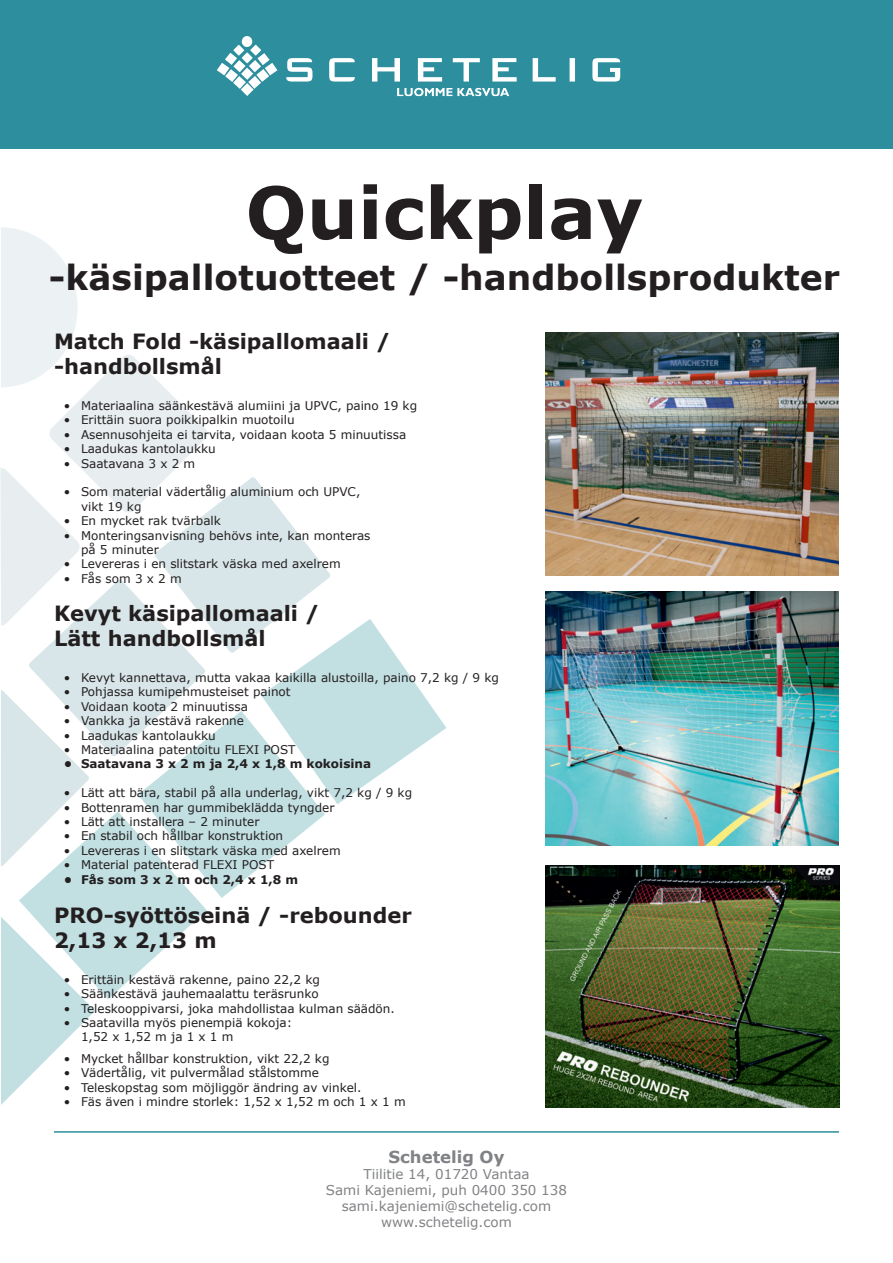
<style>
.page{position:relative;width:893px;height:1263px;background:#fff}
.page>*{position:absolute;margin:0;border:0;box-sizing:border-box;transform-origin:0 0}
.t1{font:700 72px "Verdana";color:#231f20}
.t2{font:700 34.5px "Verdana";color:#231f20}
.t3{font:700 21px "Verdana";color:#231f20}
.t4{font:700 16.5px "Verdana";color:#808285}
.t5{font:13.5px/15.9px "Verdana";color:#808285;text-align:center}
.t6{font:12px/14.4px "Verdana";color:#231f20}
.t7{font:700 12px "Verdana";color:#231f20}
</style>
<div class="page">
<div style="left:0;top:0;width:893px;height:149px;background:#2d8e9d"></div>
<svg style="left:397px;top:88px;width:112px;height:8px"></svg>
<div style="left:242px;top:36px;width:10px;height:11px;background:#fff;border-radius:50%"></div>
<svg style="left:217px;top:45px;width:60px;height:51px"></svg>
<svg style="left:286px;top:58px;width:334px;height:24px"></svg>
<svg style="left:0;top:227px;width:446px;height:878px"></svg>
<hr style="left:54px;top:1131px;width:785px;height:2px;background:#2d8e9d">
<img style="left:545px;top:592px;width:294px;height:253px">
<img style="left:545px;top:333px;width:294px;height:242px">
<img style="left:545px;top:865px;width:295px;height:242px">
<p class="t1" style="left:245px;top:162px;width:399px">Quickplay</p>
<p class="t2" style="left:49px;top:253px;width:793px">-käsipallotuotteet / -handbollsprodukter</p>
<p class="t3" style="left:54px;top:326px;width:338px">Match Fold -käsipallomaali /</p>
<p class="t3" style="left:54px;top:351px;width:170px">-handbollsmål</p>
<p class="t6" style="left:64px;top:398px;width:355px">• Materiaalina säänkestävä alumiini ja UPVC, paino 19 kg</p>
<p class="t6" style="left:64px;top:413px;width:232px">• Erittäin suora poikkipalkin muotoilu</p>
<p class="t6" style="left:64px;top:427px;width:344px">• Asennusohjeita ei tarvita, voidaan koota 5 minuutissa</p>
<p class="t6" style="left:64px;top:441px;width:153px">• Laadukas kantolaukku</p>
<p class="t6" style="left:64px;top:456px;width:133px">• Saatavana 3 x 2 m</p>
<p class="t6" style="left:81px;top:485px;width:281px;text-indent:-17px">• Som material vädertålig aluminium och UPVC, vikt 19 kg</p>
<p class="t6" style="left:64px;top:513px;width:158px">• En mycket rak tvärbalk</p>
<p class="t6" style="left:81px;top:528px;width:291px;text-indent:-17px">• Monteringsanvisning behövs inte, kan monteras på 5 minuter</p>
<p class="t6" style="left:64px;top:557px;width:278px">• Levereras i en slitstark väska med axelrem</p>
<p class="t6" style="left:64px;top:571px;width:119px">• Fås som 3 x 2 m</p>
<p class="t3" style="left:54px;top:598px;width:267px">Kevyt käsipallomaali /</p>
<p class="t3" style="left:54px;top:623px;width:213px">Lätt handbollsmål</p>
<p class="t6" style="left:64px;top:670px;width:436px">• Kevyt kannettava, mutta vakaa kaikilla alustoilla, paino 7,2 kg / 9 kg</p>
<p class="t6" style="left:64px;top:685px;width:228px">• Pohjassa kumipehmusteiset painot</p>
<p class="t6" style="left:64px;top:699px;width:185px">• Voidaan koota 2 minuutissa</p>
<p class="t6" style="left:64px;top:713px;width:182px">• Vankka ja kestävä rakenne</p>
<p class="t6" style="left:64px;top:728px;width:153px">• Laadukas kantolaukku</p>
<p class="t6" style="left:64px;top:742px;width:233px">• Materiaalina patentoitu FLEXI POST</p>
<p class="t7" style="left:64px;top:755px;width:309px">• Saatavana 3 x 2 m ja 2,4 x 1,8 m kokoisina</p>
<p class="t6" style="left:64px;top:785px;width:350px">• Lätt att bära, stabil på alla underlag, vikt 7,2 kg / 9 kg</p>
<p class="t6" style="left:64px;top:800px;width:272px">• Bottenramen har gummibeklädda tyngder</p>
<p class="t6" style="left:64px;top:814px;width:197px">• Lätt att installera – 2 minuter</p>
<p class="t6" style="left:64px;top:829px;width:221px">• En stabil och hållbar konstruktion</p>
<p class="t6" style="left:64px;top:843px;width:278px">• Levereras i en slitstark väska med axelrem</p>
<p class="t6" style="left:64px;top:857px;width:212px">• Material patenterad FLEXI POST</p>
<p class="t7" style="left:64px;top:871px;width:236px">• Fås som 3 x 2 m och 2,4 x 1,8 m</p>
<p class="t3" style="left:54px;top:900px;width:359px">PRO-syöttöseinä / -rebounder</p>
<p class="t3" style="left:54px;top:925px;width:164px">2,13 x 2,13 m</p>
<p class="t6" style="left:64px;top:972px;width:257px">• Erittäin kestävä rakenne, paino 22,2 kg</p>
<p class="t6" style="left:64px;top:986px;width:256px">• Säänkestävä jauhemaalattu teräsrunko</p>
<p class="t6" style="left:64px;top:1001px;width:332px">• Teleskooppivarsi, joka mahdollistaa kulman säädön.</p>
<p class="t6" style="left:81px;top:1015px;width:213px;text-indent:-17px">• Saatavilla myös pienempiä kokoja:<br>1,52 x 1,52 m ja 1 x 1 m</p>
<p class="t6" style="left:64px;top:1051px;width:267px">• Mycket hållbar konstruktion, vikt 22,2 kg</p>
<p class="t6" style="left:64px;top:1065px;width:257px">• Vädertålig, vit pulvermålad stålstomme</p>
<p class="t6" style="left:64px;top:1080px;width:299px">• Teleskopstag som möjliggör ändring av vinkel.</p>
<p class="t6" style="left:64px;top:1094px;width:343px">• Fäs även i mindre storlek: 1,52 x 1,52 m och 1 x 1 m</p>
<h3 class="t4" style="left:389px;top:1145px;width:117px">Schetelig Oy</h3>
<p class="t5" style="left:326px;top:1166px;width:243px">Tiilitie 14, 01720 Vantaa<br>Sami Kajeniemi, puh 0400 350 138 sami.kajeniemi@schetelig.com www.schetelig.com</p>
</div>
